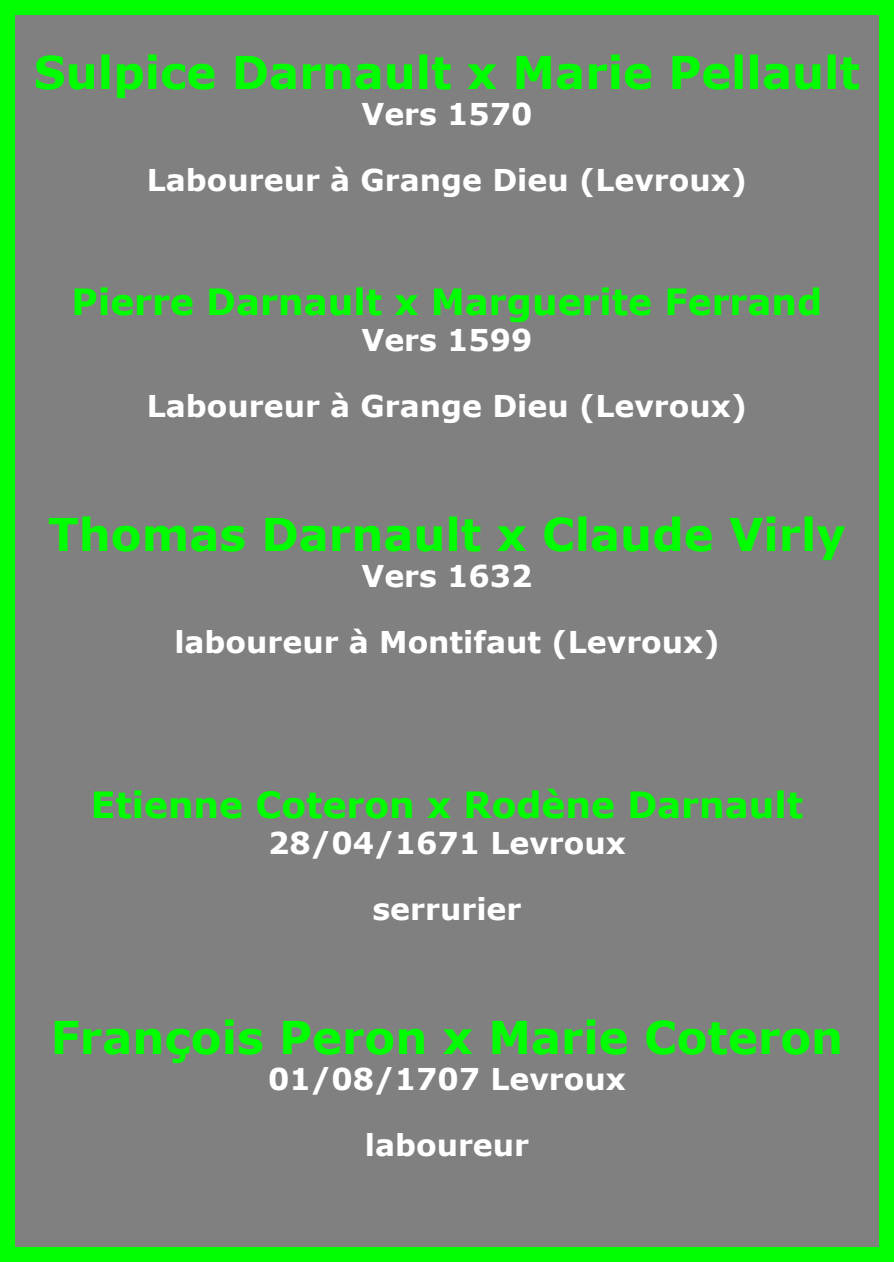
<style>
.page{position:relative;width:894px;height:1262px;background:#fff}
.page>*{position:absolute;margin:0;border:0;box-sizing:border-box;transform-origin:0 0}
.t1{font:700 45px "Verdana";color:#0f0}
.t2{font:700 36px "Verdana";color:#0f0}
.t3{font:700 30px "Verdana";color:#fff}
</style>
<div class="page">
<div style="left:0;top:0;width:894px;height:1262px;background:#808080;border:15px solid #0f0"></div>
<h1 class="t1" style="left:34px;top:41px;width:828px">Sulpice Darnault x Marie Pellault</h1>
<p class="t3" style="left:361px;top:93px;width:173px">Vers 1570</p>
<p class="t3" style="left:147px;top:159px;width:602px">Laboureur à Grange Dieu (Levroux)</p>
<p class="t2" style="left:72px;top:276px;width:752px">Pierre Darnault x Marguerite Ferrand</p>
<p class="t3" style="left:361px;top:319px;width:173px">Vers 1599</p>
<p class="t3" style="left:147px;top:385px;width:602px">Laboureur à Grange Dieu (Levroux)</p>
<h1 class="t1" style="left:48px;top:503px;width:799px">Thomas Darnault x Claude Virly</h1>
<p class="t3" style="left:361px;top:555px;width:173px">Vers 1632</p>
<p class="t3" style="left:174px;top:621px;width:547px">laboureur à Montifaut (Levroux)</p>
<p class="t2" style="left:91px;top:779px;width:714px">Etienne Coteron x Rodène Darnault</p>
<p class="t3" style="left:268px;top:821px;width:359px">28/04/1671 Levroux</p>
<p class="t3" style="left:373px;top:887px;width:150px">serrurier</p>
<h1 class="t1" style="left:51px;top:1006px;width:794px">François Peron x Marie Coteron</h1>
<p class="t3" style="left:268px;top:1058px;width:359px">01/08/1707 Levroux</p>
<p class="t3" style="left:365px;top:1124px;width:166px">laboureur</p>
</div>
